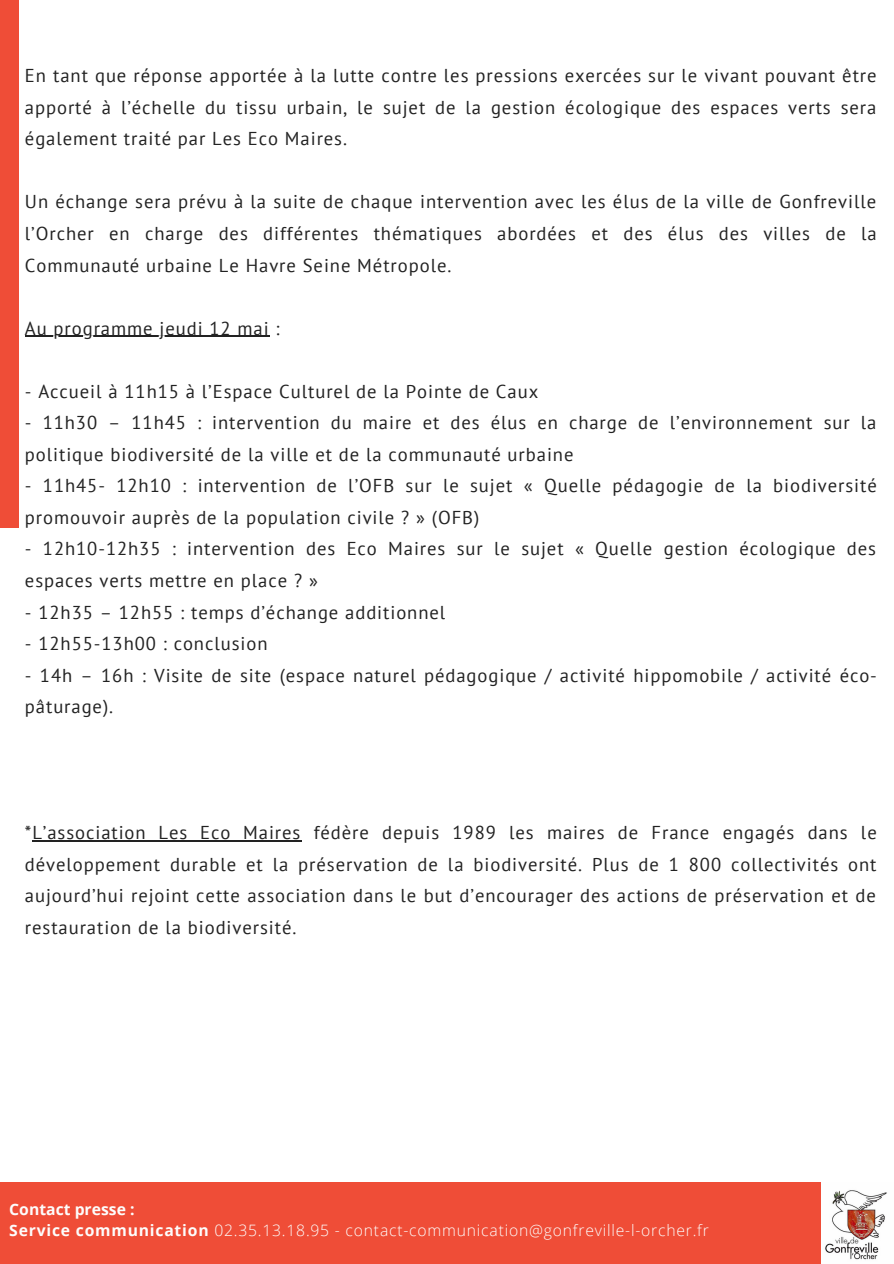
<style>
.page{position:relative;width:894px;height:1264px;background:#fff}
.page>*{position:absolute;margin:0;border:0;box-sizing:border-box;transform-origin:0 0}
.t1{font:18.6px/31.5px "PT Sans";letter-spacing:.05em;color:#222}
.t2{font:300 15.75px "Open Sans";letter-spacing:.05em;color:#fdfdfc}
.t3{font:700 15.75px "Open Sans";color:#fdfdfc}
.s1{font-weight:700}
</style>
<div class="page">
<div style="left:0;top:0;width:18px;height:528px;background:#ef4d37"></div>
<div style="left:0;top:1182px;width:893px;height:81px;background:#ef4d37"></div>
<hr style="left:25px;top:336px;width:244px;height:1px;background:#222">
<hr style="left:32px;top:840px;width:269px;height:1px;background:#222">
<img style="left:821px;top:1182px;width:72px;height:81px">
<p class="t1" style="left:25px;top:60px;width:852px;text-align:justify">En tant que réponse apportée à la lutte contre les pressions exercées sur le vivant pouvant être apporté à l’échelle du tissu urbain, le sujet de la gestion écologique des espaces verts sera également traité par Les Eco Maires.</p>
<p class="t1" style="left:25px;top:186px;width:853px;text-align:justify">Un échange sera prévu à la suite de chaque intervention avec les élus de la ville de Gonfreville l’Orcher en charge des différentes thématiques abordées et des élus des villes de la Communauté urbaine Le Havre Seine Métropole.</p>
<p class="t1" style="left:25px;top:312px;width:256px">Au programme jeudi 12 mai :</p>
<p class="t1" style="left:25px;top:375px;width:514px">- Accueil à 11h15 à l’Espace Culturel de la Pointe de Caux</p>
<p class="t1" style="left:25px;top:406px;width:852px">- 11h30 – 11h45 : intervention du maire et des élus en charge de l’environnement sur la politique biodiversité de la ville et de la communauté urbaine</p>
<p class="t1" style="left:25px;top:469px;width:853px">- 11h45- 12h10 : intervention de l’OFB sur le sujet « Quelle pédagogie de la biodiversité promouvoir auprès de la population civile ? » (OFB)</p>
<p class="t1" style="left:25px;top:533px;width:852px">- 12h10-12h35 : intervention des Eco Maires sur le sujet « Quelle gestion écologique des espaces verts mettre en place ? »</p>
<p class="t1" style="left:25px;top:596px;width:422px">- 12h35 – 12h55 : temps d’échange additionnel</p>
<p class="t1" style="left:25px;top:627px;width:244px">- 12h55-13h00 : conclusion</p>
<p class="t1" style="left:25px;top:659px;width:853px">- 14h – 16h : Visite de site (espace naturel pédagogique / activité hippomobile / activité éco&shy;pâturage).</p>
<p class="t1" style="left:25px;top:816px;width:853px;text-align:justify">*L’association Les Eco Maires fédère depuis 1989 les maires de France engagés dans le développement durable et la préservation de la biodiversité. Plus de 1 800 collectivités ont aujourd’hui rejoint cette association dans le but d’encourager des actions de préservation et de restauration de la biodiversité.</p>
<p class="t3" style="left:9px;top:1198px;width:127px">Contact presse :</p>
<p class="t2" style="left:9px;top:1219px;width:701px"><span class="s1">Service communication</span> 02.35.13.18.95 - contact-communication@gonfreville-l-orcher.fr</p>
</div>
